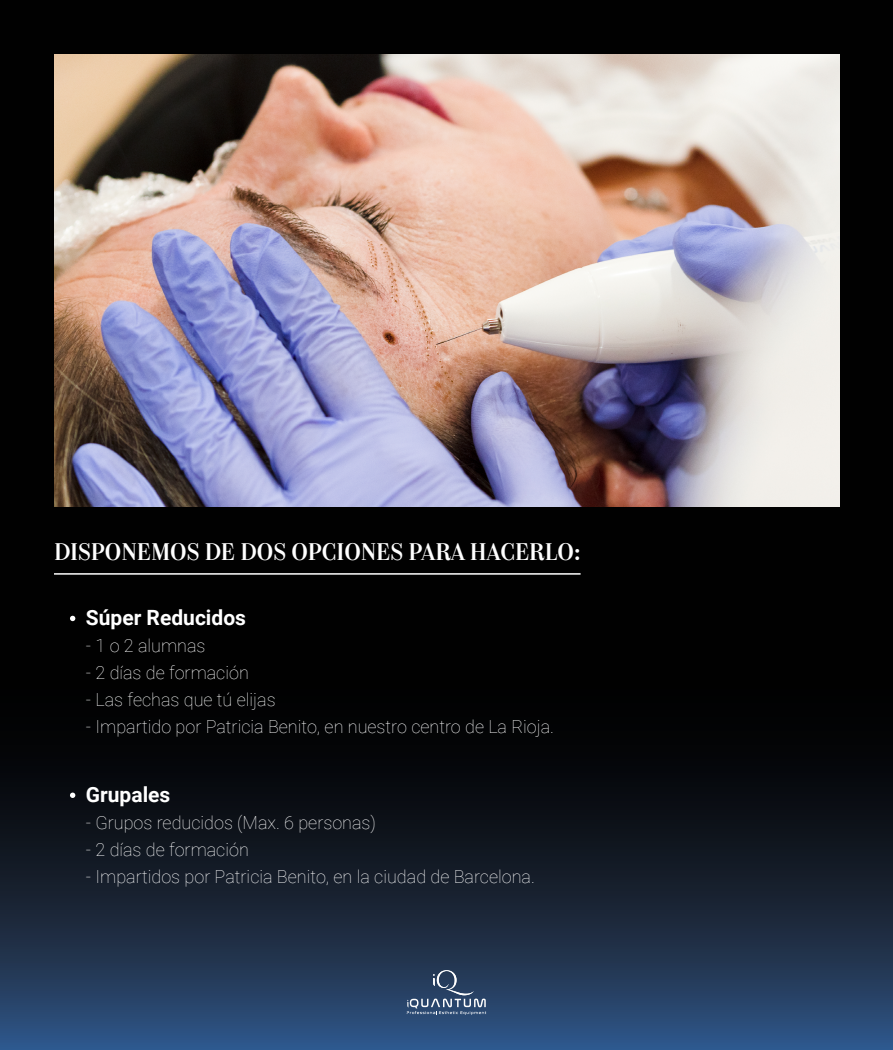
<style>
.page{position:relative;width:893px;height:1050px;background:#fff}
.page>*{position:absolute;margin:0;border:0;box-sizing:border-box;transform-origin:0 0}
.t1{font:21px "Couturier";color:#fff}
.t2{font:700 21px "Roboto";color:#fff}
.t3{font:100 18px "Roboto";color:#fff}
</style>
<div class="page">
<div style="left:0;top:0;width:893px;height:1043px;background:#010101"></div>
<svg style="left:0;top:771px;width:893px;height:279px"></svg>
<svg style="left:407px;top:970px;width:79px;height:45px"></svg>
<img style="left:54px;top:54px;width:785px;height:453px">
<svg style="left:70px;top:616px;width:5px;height:5px"></svg>
<svg style="left:70px;top:793px;width:5px;height:5px"></svg>
<hr style="left:54px;top:573px;width:527px;height:2px;background:#fff">
<p class="t1" style="left:54px;top:536px;width:528px">DISPONEMOS DE DOS OPCIONES PARA HACERLO:</p>
<p class="t2" style="left:86px;top:603px;width:162px">Súper Reducidos</p>
<p class="t3" style="left:86px;top:633px;width:121px">- 1 o 2 alumnas</p>
<p class="t3" style="left:86px;top:660px;width:164px">- 2 días de formación</p>
<p class="t3" style="left:86px;top:687px;width:191px">- Las fechas que tú elijas</p>
<p class="t3" style="left:86px;top:714px;width:470px">- Impartido por Patricia Benito, en nuestro centro de La Rioja.</p>
<p class="t2" style="left:86px;top:779px;width:86px">Grupales</p>
<p class="t3" style="left:86px;top:810px;width:292px">- Grupos reducidos (Max. 6 personas)</p>
<p class="t3" style="left:86px;top:837px;width:164px">- 2 días de formación</p>
<p class="t3" style="left:86px;top:864px;width:451px">- Impartidos por Patricia Benito, en la ciudad de Barcelona.</p>
</div>
